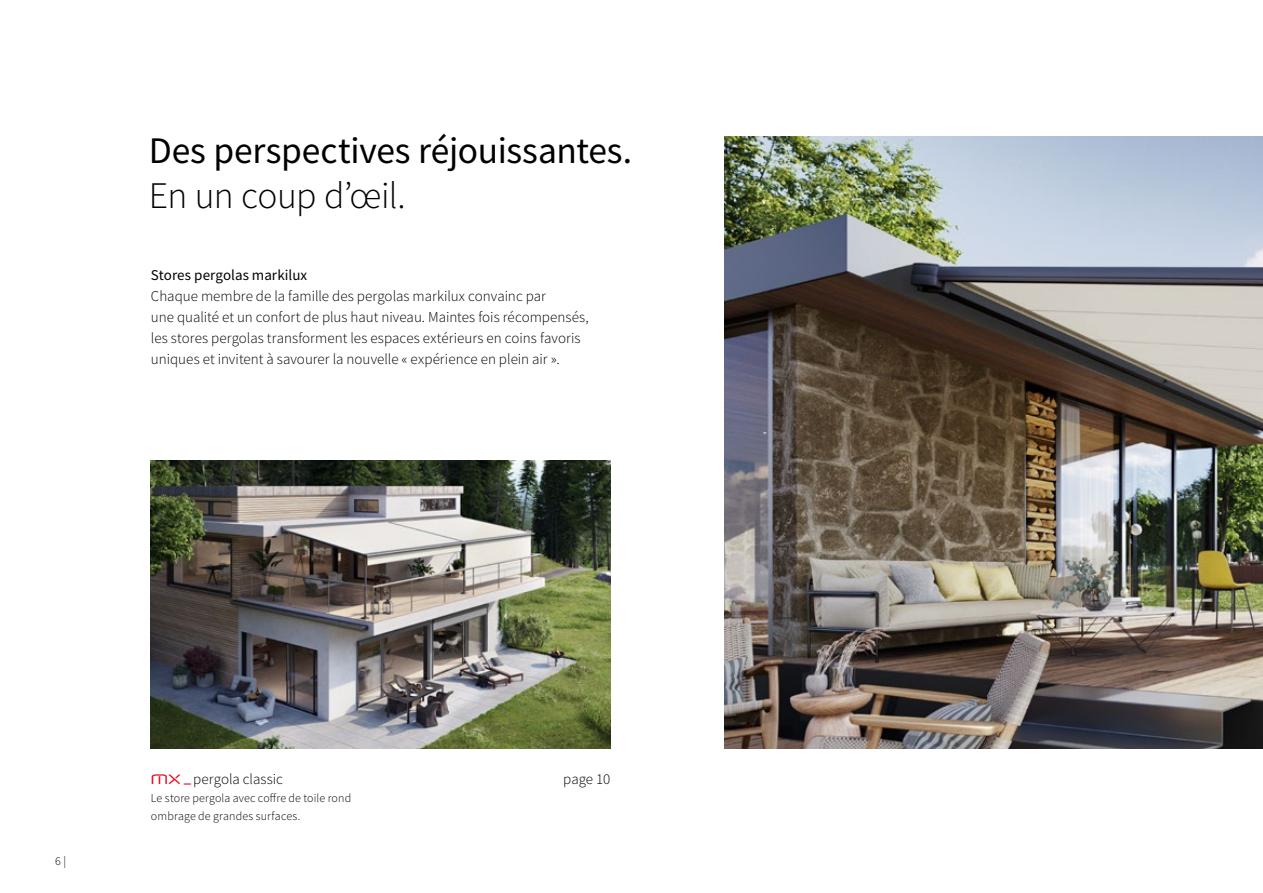
<style>
.page{position:relative;width:1263px;height:893px;background:#fff}
.page>*{position:absolute;margin:0;border:0;box-sizing:border-box;transform-origin:0 0}
.t1{font:37.5px "Source Sans Pro";letter-spacing:-.005em;color:#000}
.t2{font:300 37.5px "Source Sans Pro";letter-spacing:-.02em;color:#000}
.t3{font:300 15px/21px "Source Sans Pro";color:#000}
.t4{font:15px "Source Sans Pro";letter-spacing:.005em;color:#000}
.t5{font:300 12px/18px "Source Sans Pro";letter-spacing:.01em;color:#000}
.s1{font-family:"Neuropol Nova Rg";font-weight:400;font-size:13.35px;color:#e70015}
</style>
<div class="page">
<img style="left:724px;top:136px;width:539px;height:612px">
<img style="left:151px;top:460px;width:459px;height:288px">
<h1 class="t1" style="left:149px;top:127px;width:485px">Des perspectives réjouissantes.</h1>
<h1 class="t2" style="left:149px;top:173px;width:258px">En un coup d’œil.</h1>
<p class="t4" style="left:151px;top:266px;width:158px">Stores pergolas markilux</p>
<p class="t3" style="left:151px;top:286px;width:439px">Chaque membre de la famille des pergolas markilux convainc par<br>une qualité et un confort de plus haut niveau. Maintes fois récompensés, les stores pergolas transforment les espaces extérieurs en coins favoris uniques et invitent à savourer la nouvelle « expérience en plein air ».</p>
<p class="t5" style="left:55px;top:852px;width:12px">6 |</p>
<p class="t3" style="left:151px;top:769px;width:134px"><span class="s1">MX </span><sub>–</sub>pergola classic</p>
<p class="t3" style="left:563px;top:769px;width:48px">page 10</p>
<p class="t5" style="left:151px;top:789px;width:202px">Le store pergola avec coffre de toile rond ombrage de grandes surfaces.</p>
</div>
